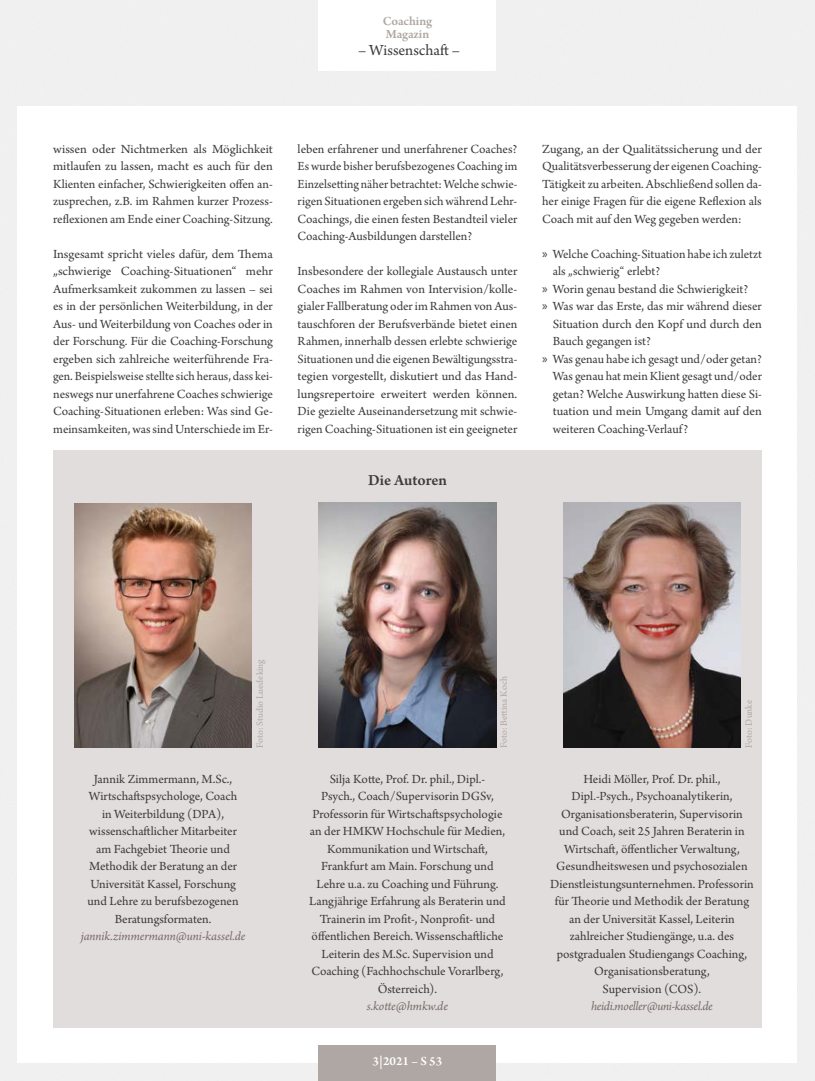
<style>
.page{position:relative;width:815px;height:1081px;background:#fff}
.page>*{position:absolute;margin:0;border:0;box-sizing:border-box;transform-origin:0 0}
.t1{font:16.25px "Arno Pro";letter-spacing:-.005em;color:#3c3c3b}
.t2{font:600 16.25px "Arno Pro";color:#3c3c3b}
.t3{font:13.12px/17.5px "Arno Pro";color:#3c3c3b;text-align:justify}
.t4{font:italic 13.12px "Arno Pro";letter-spacing:-.005em;color:#786b67}
.t5{font:600 13.12px/13.1px "Arno Pro";letter-spacing:-.005em;color:#afa7a3}
.t6{font:600 13.12px "Arno Pro";color:#fff}
.t7{font:10px "Arno Pro";color:#afa7a3}
.s1{font-family:"Myriad Pro"}
</style>
<div class="page">
<div style="left:53px;top:450px;width:709px;height:578px;background:#e1dddc"></div>
<img style="left:74px;top:503px;width:178px;height:245px">
<img style="left:319px;top:502px;width:177px;height:246px">
<img style="left:563px;top:502px;width:178px;height:245px">
<div style="left:319px;top:1045px;width:177px;height:36px;background:#afa7a3"></div>
<p class="t5" style="left:383px;top:15px;width:51px">Coaching<br>Magazin</p>
<p class="t1" style="left:358px;top:41px;width:103px">– Wissenschaft –</p>
<p class="t3" style="left:53px;top:141px;width:221px">wissen oder Nichtmerken als Möglichkeit mitlaufen zu lassen, macht es auch für den Klienten einfacher, Schwierigkeiten offen an&shy;zusprechen, z.B. im Rahmen kurzer Prozess&shy;reflexionen am Ende einer Coaching-Sitzung.</p>
<p class="t3" style="left:53px;top:246px;width:221px">Insgesamt spricht vieles dafür, dem Thema „schwierige Coaching-Situationen“ mehr Aufmerksamkeit zukommen zu lassen – sei es in der persönlichen Weiterbildung, in der Aus- und Weiterbildung von Coaches oder in der Forschung. Für die Coaching-Forschung ergeben sich zahlreiche weiterführende Fra&shy;gen. Beispielsweise stellte sich heraus, dass kei&shy;neswegs nur unerfahrene Coaches schwierige Coaching-Situationen erleben: Was sind Ge&shy;meinsamkeiten, was sind Unterschiede im Er-</p>
<p class="t3" style="left:298px;top:141px;width:221px">leben erfahrener und unerfahrener Coaches?<br>Es wurde bisher berufsbezogenes Coaching im Einzelsetting näher betrachtet: Welche schwie&shy;rigen Situationen ergeben sich während Lehr-Coachings, die einen festen Bestandteil vieler Coaching-Ausbildungen darstellen?</p>
<p class="t3" style="left:298px;top:263px;width:221px">Insbesondere der kollegiale Austausch unter Coaches im Rahmen von Intervision/kolle&shy;gialer Fallberatung oder im Rahmen von Aus&shy;tauschforen der Berufsverbände bietet einen Rahmen, innerhalb dessen erlebte schwierige Situationen und die eigenen Bewältigungsstra&shy;tegien vorgestellt, diskutiert und das Hand&shy;lungsrepertoire erweitert werden können.<br>Die gezielte Auseinandersetzung mit schwie&shy;rigen Coaching-Situationen ist ein geeigneter</p>
<p class="t2" style="left:368px;top:471px;width:80px">Die Autoren</p>
<p class="t3" style="left:542px;top:141px;width:221px">Zugang, an der Qualitätssicherung und der Qualitätsverbesserung der eigenen Coaching-Tätigkeit zu arbeiten. Abschließend sollen da&shy;her einige Fragen für die eigene Reflexion als Coach mit auf den Weg gegeben werden:</p>
<p class="t3" style="left:542px;top:246px;width:221px"><span class="s1">»</span> Welche Coaching-Situation habe ich zuletzt</p>
<p class="t3" style="left:553px;top:263px;width:109px">als „schwierig“ erlebt?</p>
<p class="t3" style="left:542px;top:281px;width:207px"><span class="s1">»</span> Worin genau bestand die Schwierigkeit?</p>
<p class="t3" style="left:542px;top:298px;width:221px"><span class="s1">»</span> Was war das Erste, das mir während dieser</p>
<p class="t3" style="left:553px;top:316px;width:211px">Situation durch den Kopf und durch den</p>
<p class="t3" style="left:553px;top:333px;width:100px">Bauch gegangen ist?</p>
<p class="t3" style="left:542px;top:351px;width:221px"><span class="s1">»</span> Was genau habe ich gesagt und/oder getan?</p>
<p class="t3" style="left:553px;top:368px;width:211px">Was genau hat mein Klient gesagt und/oder</p>
<p class="t3" style="left:553px;top:386px;width:211px">getan? Welche Auswirkung hatten diese Si-</p>
<p class="t3" style="left:553px;top:403px;width:211px">tuation und mein Umgang damit auf den</p>
<p class="t3" style="left:553px;top:421px;width:137px">weiteren Coaching-Verlauf?</p>
<p class="t3" style="left:88px;top:771px;width:153px;text-align:center">Jannik Zimmermann, M.Sc.,<br>Wirtschaftspsychologe, Coach in Weiterbildung (DPA), wissenschaftlicher Mitarbeiter am Fachgebiet Theorie und<br>Methodik der Beratung an der<br>Universität Kassel, Forschung und Lehre zu berufsbezogenen<br>Beratungsformaten.</p>
<p class="t4" style="left:81px;top:929px;width:166px">jannik.zimmermann@uni-kassel.de</p>
<p class="t7" style="left:254px;top:748px;width:90px;rotate:-90deg">Foto: Studio Luedeking</p>
<p class="t7" style="left:498px;top:748px;width:73px;rotate:-90deg">Foto: Bettina Koch</p>
<p class="t3" style="left:309px;top:771px;width:198px;text-align:center">Silja Kotte, Prof. Dr. phil., Dipl.-<br>Psych., Coach/Supervisorin DGSv, Professorin für Wirtschaftspsychologie an der HMKW Hochschule für Medien, Kommunikation und Wirtschaft, Frankfurt am Main. Forschung und Lehre u.a. zu Coaching und Führung.<br>Langjährige Erfahrung als Beraterin und Trainerin im Profit-, Nonprofit- und öffentlichen Bereich. Wissenschaftliche Leiterin des M.Sc. Supervision und Coaching (Fachhochschule Vorarlberg, Österreich).</p>
<p class="t4" style="left:367px;top:998px;width:83px">s.kotte@hmkw.de</p>
<p class="t6" style="left:373px;top:1053px;width:71px">3|2021 – S 53</p>
<p class="t7" style="left:743px;top:748px;width:49px;rotate:-90deg">Foto: Dunke</p>
<p class="t3" style="left:550px;top:770px;width:205px;text-align:center">Heidi Möller, Prof. Dr. phil.,<br>Dipl.-Psych., Psychoanalytikerin, Organisationsberaterin, Supervisorin und Coach, seit 25 Jahren Beraterin in Wirtschaft, öffentlicher Verwaltung, Gesundheitswesen und psychosozialen Dienstleistungsunternehmen. Professorin für Theorie und Methodik der Beratung an der Universität Kassel, Leiterin zahlreicher Studiengänge, u.a. des postgradualen Studiengangs Coaching, Organisationsberatung,<br>Supervision (COS).</p>
<p class="t4" style="left:591px;top:998px;width:123px">heidi.moeller@uni-kassel.de</p>
</div>
